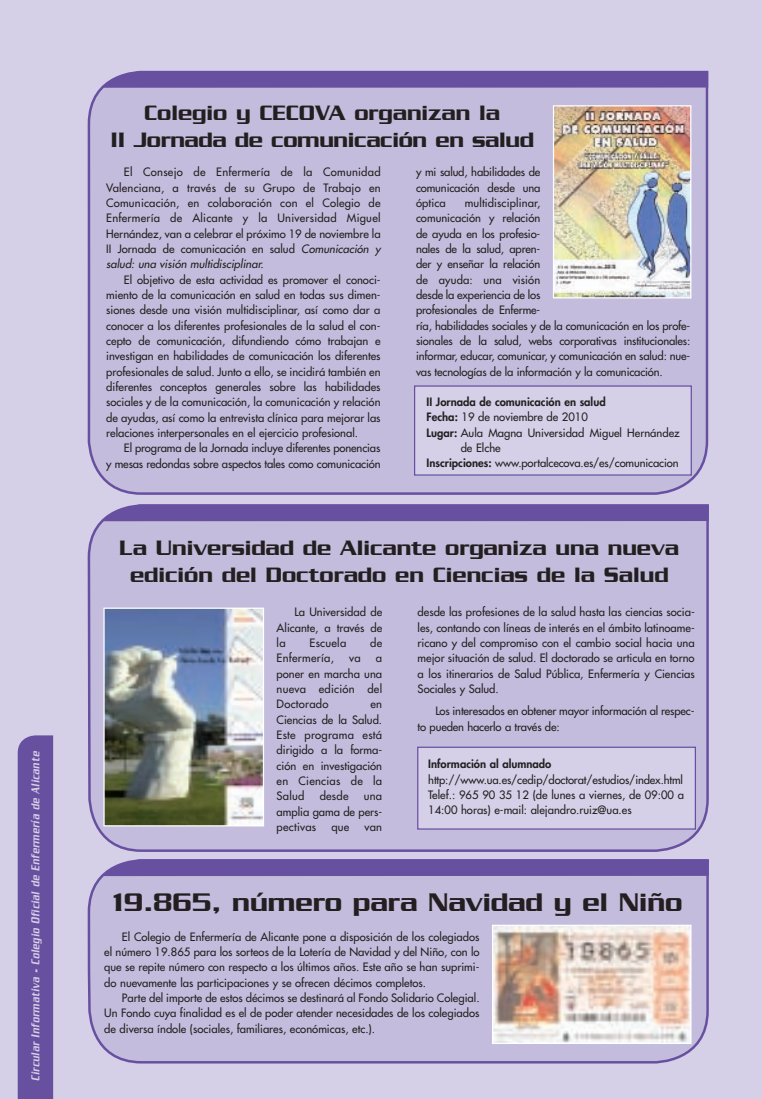
<style>
.page{position:relative;width:762px;height:1099px;background:#fff}
.page>*{position:absolute;margin:0;border:0;box-sizing:border-box;transform-origin:0 0}
.t1{font:500 27.5px "Serpentine";color:#231f20}
.t2{font:500 22.5px/27px "Serpentine";color:#231f20;text-align:center}
.t3{font:italic 500 12.5px "Serpentine";letter-spacing:.07em;color:#d5d0e7;scale:.7 1}
.t4{font:11.25px/15.4px "Futura";color:#231f20;text-align:justify}
.t5{font:800 11.25px "Futura";color:#231f20}
.t6{font:11.25px "Futura";letter-spacing:.025em;color:#231f20}
.s1{font-style:italic}
.s2{font-weight:800}
</style>
<div class="page">
<div style="left:0;top:0;width:762px;height:1098px;background:#d5d0e7"></div>
<div style="left:88px;top:519px;width:621px;height:332px;background:#c4bcdc"></div>
<svg style="left:102px;top:504px;width:607px;height:17px;background:#6b53a2"></svg>
<div style="left:88px;top:874px;width:621px;height:189px;background:#c4bcdc"></div>
<div style="left:102px;top:859px;width:607px;height:17px;background:#6850a1"></div>
<div style="left:418px;top:747px;width:277px;height:82px;background:#d5d0e7"></div>
<div style="left:417px;top:746px;width:279px;height:83px;border:1px solid #6850a1"></div>
<div style="left:18px;top:735px;width:35px;height:363px;background:#6850a1"></div>
<div style="left:88px;top:86px;width:620px;height:409px;background:#c4bcdc"></div>
<svg style="left:102px;top:71px;width:606px;height:17px;background:#6b54a3"></svg>
<img style="left:105px;top:609px;width:157px;height:215px">
<div style="left:103px;top:607px;width:161px;height:219px;border:1px solid #fff"></div>
<img style="left:494px;top:926px;width:195px;height:115px">
<div style="left:492px;top:924px;width:199px;height:119px;border:1px solid #fff"></div>
<div style="left:414px;top:386px;width:277px;height:89px;background:#d5d0e7"></div>
<div style="left:414px;top:385px;width:278px;height:90px;border:1px solid #6850a1"></div>
<img style="left:555px;top:107px;width:134px;height:189px">
<div style="left:553px;top:105px;width:138px;height:193px;border:1px solid #fff"></div>
<p class="t3" style="left:31px;top:1080px;width:472px;rotate:-90deg">Circular Informativa - Colegio Oficial de Enfermería de Alicante</p>
<h2 class="t2" style="left:110px;top:102px;width:425px">Colegio y CECOVA organizan la<br>II Jornada de comunicación en salud</h2>
<p class="t4" style="left:106px;top:165px;width:276px;text-indent:18px">El Consejo de Enfermería de la Comunidad Valenciana, a través de su Grupo de Trabajo en Comunicación, en colaboración con el Colegio de Enfermería de Alicante y la Universidad Miguel Hernández, van a celebrar el próximo 19 de noviembre la II Jornada de comunicación en salud <span class="s1">Comunicación y salud: una visión multidisciplinar.</span></p>
<p class="t4" style="left:106px;top:272px;width:276px;text-indent:18px">El objetivo de esta actividad es promover el conoci&shy;miento de la comunicación en salud en todas sus dimen&shy;siones desde una visión multidisciplinar, así como dar a conocer a los diferentes profesionales de la salud el con&shy;cepto de comunicación, difundiendo cómo trabajan e investigan en habilidades de comunicación los diferentes profesionales de salud. Junto a ello, se incidirá también en diferentes conceptos generales sobre las habilidades sociales y de la comunicación, la comunicación y relación de ayudas, así como la entrevista clínica para mejorar las relaciones interpersonales en el ejercicio profesional.</p>
<p class="t4" style="left:106px;top:441px;width:276px;text-align:right">El programa de la Jornada incluye diferentes ponencias<br>y mesas redondas sobre aspectos tales como comunicación</p>
<p class="t4" style="left:416px;top:165px;width:126px">y mi salud, habilidades de comunicación desde una óptica</p>
<p class="t4" style="left:416px;top:196px;width:276px;text-align:left;text-indent:49px">multidisciplinar,<br>comunicación y relación<br>de ayuda en los profesio-<br>nales de la salud, apren-<br>der y enseñar la relación<br>de ayuda: una visión<br>desde la experiencia de los<br>profesionales de Enferme-<br>ría, habilidades sociales y de la comunicación en los profe&shy;sionales de la salud, webs corporativas institucionales: informar, educar, comunicar, y comunicación en salud: nue&shy;vas tecnologías de la información y la comunicación.</p>
<p class="t5" style="left:427px;top:396px;width:181px">II Jornada de comunicación en salud</p>
<p class="t4" style="left:427px;top:410px;width:163px"><span class="s2">Fecha:</span> 19 de noviembre de 2010</p>
<p class="t4" style="left:427px;top:425px;width:255px"><span class="s2">Lugar:</span> Aula Magna Universidad Miguel Hernández</p>
<p class="t4" style="left:461px;top:441px;width:42px">de Elche</p>
<p class="t4" style="left:427px;top:456px;width:253px"><span class="s2">Inscripciones:</span> www.portalcecova.es/es/comunicacion</p>
<h2 class="t2" style="left:119px;top:536px;width:561px">La Universidad de Alicante organiza una nueva edición del Doctorado en Ciencias de la Salud</h2>
<p class="t4" style="left:277px;top:605px;width:107px;text-indent:18px">La Universidad de Alicante, a través de la</p>
<p class="t6" style="left:309px;top:637px;width:38px">Escuela</p>
<p class="t4" style="left:370px;top:636px;width:14px">de</p>
<p class="t6" style="left:277px;top:652px;width:59px">Enfermería,</p>
<p class="t4" style="left:349px;top:651px;width:13px">va</p>
<p class="t4" style="left:277px;top:651px;width:107px;text-indent:99px">a poner en marcha una nueva edición del Doctorado</p>
<p class="t4" style="left:277px;top:697px;width:107px;text-indent:94px">en Ciencias de la Salud.<br>Este programa está dirigido a la forma&shy;ción en investigación en Ciencias de la Salud</p>
<p class="t4" style="left:320px;top:789px;width:30px">desde</p>
<p class="t4" style="left:277px;top:789px;width:107px;text-indent:87px">una amplia gama de pers&shy;pectivas</p>
<p class="t4" style="left:331px;top:820px;width:20px">que</p>
<p class="t4" style="left:364px;top:820px;width:19px">van</p>
<p class="t4" style="left:418px;top:605px;width:279px">desde las profesiones de la salud hasta las ciencias socia&shy;les, contando con líneas de interés en el ámbito latinoame&shy;ricano y del compromiso con el cambio social hacia una mejor situación de salud. El doctorado se articula en torno a los itinerarios de Salud Pública, Enfermería y Ciencias Sociales y Salud.</p>
<p class="t4" style="left:418px;top:704px;width:278px;text-indent:18px">Los interesados en obtener mayor información al respec&shy;to pueden hacerlo a través de:</p>
<p class="t5" style="left:428px;top:758px;width:125px">Información al alumnado</p>
<p class="t4" style="left:428px;top:772px;width:257px">http://www.ua.es/cedip/doctorat/estudios/index.html Telef.: 965 90 35 12 (de lunes a viernes, de 09:00 a 14:00 horas) e-mail: alejandro.ruiz@ua.es</p>
<h1 class="t1" style="left:113px;top:893px;width:571px">19.865, número para Navidad y el Niño</h1>
<p class="t4" style="left:104px;top:929px;width:377px;text-indent:18px">El Colegio de Enfermería de Alicante pone a disposición de los colegiados el número 19.865 para los sorteos de la Lotería de Navidad y del Niño, con lo que se repite número con respecto a los últimos años. Este año se han suprimi&shy;do nuevamente las participaciones y se ofrecen décimos completos.</p>
<p class="t4" style="left:104px;top:990px;width:377px;text-indent:18px">Parte del importe de estos décimos se destinará al Fondo Solidario Colegial.<br>Un Fondo cuya finalidad es el de poder atender necesidades de los colegiados de diversa índole (sociales, familiares, económicas, etc.).</p>
</div>
